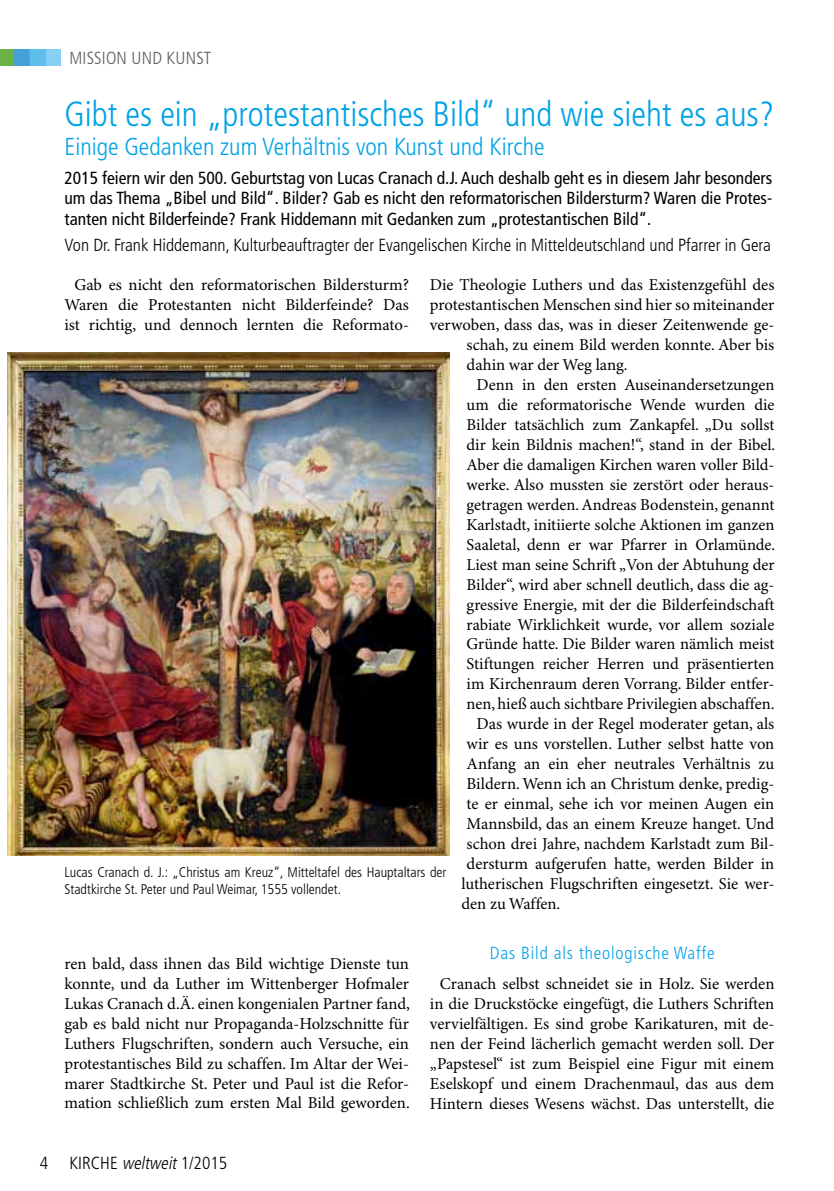
<style>
.page{position:relative;width:834px;height:1191px;background:#fff}
.page>*{position:absolute;margin:0;border:0;box-sizing:border-box;transform-origin:0 0}
.t1{font:300 condensed 35px "Frutiger";color:#00a2e6}
.t2{font:300 condensed 24.5px "Frutiger";color:#00a2e6}
.t3{font:condensed 17.5px/20.1px "Frutiger";color:#000;text-align:justify}
.t4{font:300 condensed 17.5px "Frutiger";color:#000}
.t5{font:300 condensed 17.5px "Frutiger";color:#00a2e6}
.t6{font:300 condensed 17.5px "Frutiger";letter-spacing:.01em;color:#605d5a}
.t7{font:italic 300 condensed 17.5px "Frutiger";color:#000}
.t8{font:16.62px/19.9px "Minion Pro";color:#000;text-align:center}
.t9{font:300 condensed 14px/16.8px "Frutiger";color:#000}
.s1{font-style:normal}
</style>
<div class="page">
<img style="left:0;top:50px;width:61px;height:15px">
<img style="left:7px;top:352px;width:443px;height:503px">
<p class="t6" style="left:69px;top:48px;width:143px">Mission und Kunst</p>
<h1 class="t1" style="left:64px;top:94px;width:711px">Gibt es ein „protestantisches Bild“ und wie sieht es aus?</h1>
<p class="t3" style="left:64px;top:168px;width:709px">2015 feiern wir den 500. Geburtstag von Lucas Cranach d.J. Auch deshalb geht es in diesem Jahr besonders um das Thema „Bibel und Bild“. Bilder? Gab es nicht den reformatorischen Bildersturm? Waren die Protes&shy;tanten nicht Bilderfeinde? Frank Hiddemann mit Gedanken zum „protestantischen Bild“.</p>
<p class="t4" style="left:64px;top:235px;width:707px">Von Dr. Frank H iddemann, Kulturbeauftragter der Evangelischen Kirche in Mitteldeutschland und Pfarrer in Gera</p>
<h2 class="t2" style="left:64px;top:132px;width:481px">Einige Gedanken zum Verhältnis von Kunst und Kirche</h2>
<p class="t8" style="left:64px;top:276px;width:346px">Gab es nicht den reformatorischen Bildersturm?<br>Waren die Protestanten nicht Bilderfeinde? Das ist richtig, und dennoch lernten die Reformato-</p>
<p class="t8" style="left:430px;top:276px;width:346px">Die Theologie Luthers und das Existenzgefühl des</p>
<p class="t8" style="left:430px;top:295px;width:346px">protestantischen Menschen sind hier so miteinander</p>
<p class="t8" style="left:430px;top:315px;width:346px">verwoben, dass das, was in dieser Zeitenwende ge-</p>
<p class="t8" style="left:466px;top:335px;width:309px">schah, zu einem Bild werden konnte. Aber bis</p>
<p class="t8" style="left:466px;top:355px;width:162px">dahin war der Weg lang.</p>
<p class="t8" style="left:476px;top:375px;width:299px">Denn in den ersten Auseinandersetzungen</p>
<p class="t8" style="left:466px;top:395px;width:309px">um die reformatorische Wende wurden die</p>
<p class="t8" style="left:466px;top:415px;width:309px">Bilder tatsächlich zum Zankapfel. „Du sollst</p>
<p class="t8" style="left:466px;top:435px;width:310px">dir kein Bildnis machen!“, stand in der Bibel.</p>
<p class="t8" style="left:466px;top:455px;width:309px">Aber die damaligen Kirchen waren voller Bild-</p>
<p class="t8" style="left:466px;top:475px;width:309px">werke. Also mussten sie zerstört oder heraus-</p>
<p class="t8" style="left:466px;top:495px;width:309px">getragen werden. Andreas Bodenstein, genannt</p>
<p class="t8" style="left:466px;top:515px;width:309px">Karlstadt, initiierte solche Aktionen im ganzen</p>
<p class="t8" style="left:466px;top:535px;width:310px">Saaletal, denn er war Pfarrer in Orlamünde.</p>
<p class="t8" style="left:466px;top:555px;width:309px">Liest man seine Schrift „Von der Abtuhung der</p>
<p class="t8" style="left:466px;top:575px;width:309px">Bilder“, wird aber schnell deutlich, dass die ag-</p>
<p class="t8" style="left:466px;top:595px;width:309px">gressive Energie, mit der die Bilderfeindschaft</p>
<p class="t8" style="left:466px;top:615px;width:309px">rabiate Wirklichkeit wurde, vor allem soziale</p>
<p class="t8" style="left:466px;top:635px;width:309px">Gründe hatte. Die Bilder waren nämlich meist</p>
<p class="t8" style="left:466px;top:655px;width:309px">Stiftungen reicher Herren und präsentierten</p>
<p class="t8" style="left:466px;top:675px;width:309px">im Kirchenraum deren Vorrang. Bilder entfer-</p>
<p class="t8" style="left:466px;top:694px;width:309px">nen, hieß auch sichtbare Privilegien abschaffen.</p>
<p class="t8" style="left:476px;top:714px;width:299px">Das wurde in der Regel moderater getan, als</p>
<p class="t8" style="left:466px;top:734px;width:309px">wir es uns vorstellen. Luther selbst hatte von</p>
<p class="t8" style="left:466px;top:754px;width:309px">Anfang an ein eher neutrales Verhältnis zu</p>
<p class="t8" style="left:466px;top:774px;width:309px">Bildern. Wenn ich an Christum denke, predig-</p>
<p class="t8" style="left:466px;top:794px;width:309px">te er einmal, sehe ich vor meinen Augen ein</p>
<p class="t8" style="left:466px;top:814px;width:309px">Mannsbild, das an einem Kreuze hanget. Und</p>
<p class="t8" style="left:466px;top:834px;width:309px">schon drei Jahre, nachdem Karlstadt zum Bil-</p>
<p class="t8" style="left:466px;top:854px;width:309px">dersturm aufgerufen hatte, werden Bilder in</p>
<p class="t8" style="left:461px;top:874px;width:314px">lutherischen Flugschriften eingesetzt. Sie wer-</p>
<p class="t8" style="left:461px;top:894px;width:100px">den zu Waffen.</p>
<p class="t5" style="left:489px;top:943px;width:226px">Das Bild als theologische Waffe</p>
<p class="t8" style="left:430px;top:974px;width:346px">Cranach selbst schneidet sie in Holz. Sie werden in die Druckstöcke eingefügt, die Luthers Schriften vervielfältigen. Es sind grobe Karikaturen, mit de&shy;nen der Feind lächerlich gemacht werden soll. Der „Papstesel“ ist zum Beispiel eine Figur mit einem Eselskopf und einem Drachenmaul, das aus dem Hintern dieses Wesens wächst. Das unterstellt, die</p>
<p class="t9" style="left:64px;top:864px;width:383px">Lucas Cranach d. J.: „Christus am Kreuz“, Mitteltafel des Hauptaltars der<br>Stadtkirche St. Peter und Paul Weimar, 1555 vollendet.</p>
<p class="t8" style="left:64px;top:954px;width:347px;text-align:justify">ren bald, dass ihnen das Bild wichtige Dienste tun konnte, und da Luther im Wittenberger Hofmaler Lukas Cranach d.Ä. einen kongenialen Partner fand, gab es bald nicht nur Propaganda-Holzschnitte für Luthers Flugschriften, sondern auch Versuche, ein protestantisches Bild zu schaffen. Im Altar der Wei&shy;marer Stadtkirche St. Peter und Paul ist die Refor&shy;mation schließlich zum ersten Mal Bild geworden.</p>
<p class="t4" style="left:40px;top:1153px;width:39px">4 KIRCHE</p>
<p class="t7" style="left:122px;top:1153px;width:107px">weltweit<span class="s1">1 / 2 0 1 5</span></p>
</div>
